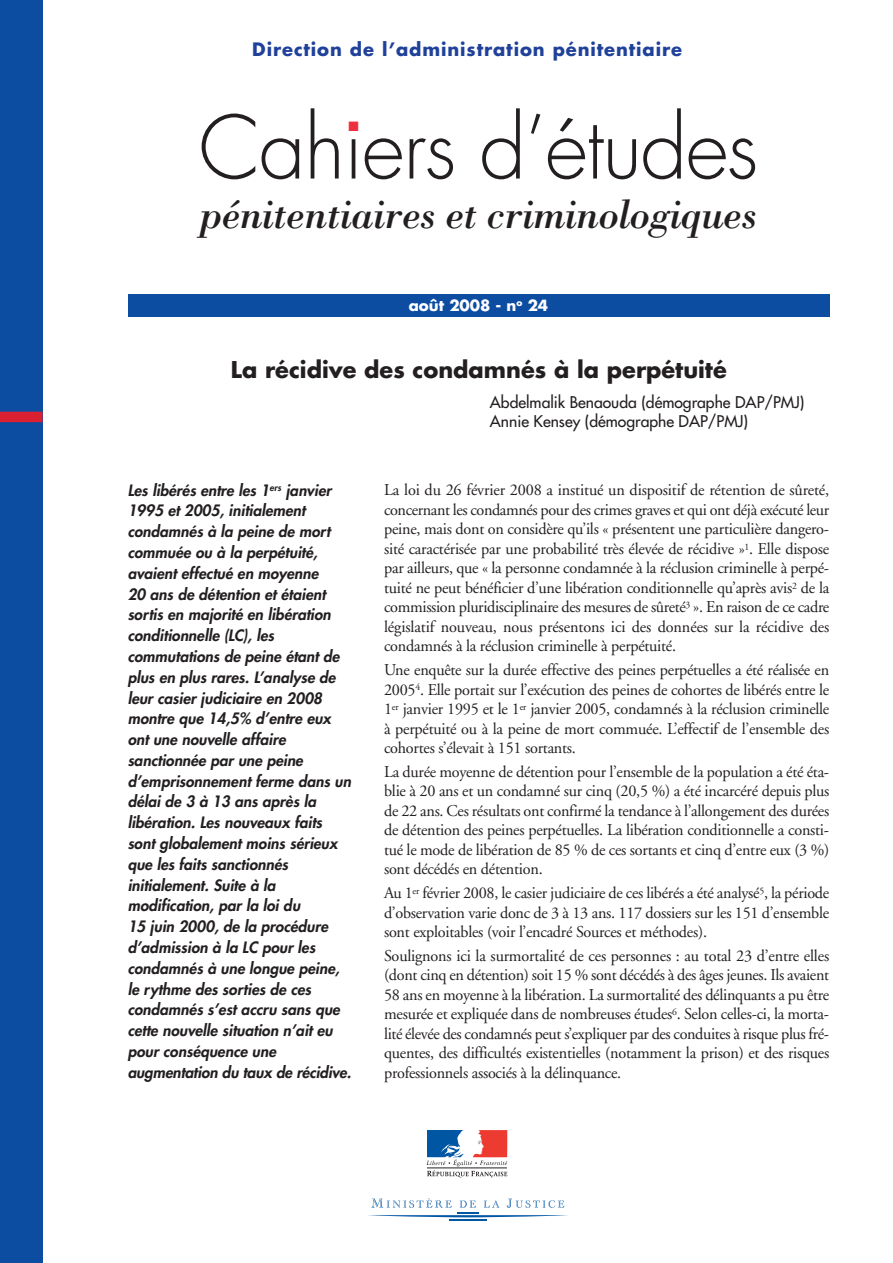
<style>
.page{position:relative;width:893px;height:1263px;background:#fff}
.page>*{position:absolute;margin:0;border:0;box-sizing:border-box;transform-origin:0 0}
.t1{font:300 85.05px "Futura";letter-spacing:-.015em;color:#231f20}
.t2{font:italic 42px "Bodoni";letter-spacing:-.01em;color:#231f20}
.t3{font:700 22.5px "Futura";color:#231f20}
.t4{font:700 18px "Futura";letter-spacing:.05em;color:#20419a}
.t5{font:16.5px/19.5px "Adobe Garamond";letter-spacing:-.015em;color:#231f20;text-align:justify}
.t6{font:15.75px/19.5px "Futura";color:#231f20}
.t7{font:italic 800 15.3px/20.9px "Futura";letter-spacing:.005em;color:#231f20}
.t8{font:700 15px "Futura";color:#fff}
.t9{font:13.5px "Zapf Dingbats ITC";color:#ee2f3e}
</style>
<div class="page">
<div style="left:0;top:0;width:43px;height:1263px;background:#0d4da1"></div>
<div style="left:0;top:412px;width:43px;height:10px;background:#da2031"></div>
<svg style="left:427px;top:1130px;width:80px;height:47px"></svg>
<svg style="left:484px;top:1200px;width:15px;height:8px"></svg>
<svg style="left:371px;top:1198px;width:81px;height:10px"></svg>
<svg style="left:460px;top:1200px;width:16px;height:8px"></svg>
<svg style="left:507px;top:1199px;width:57px;height:9px"></svg>
<hr style="left:457px;top:1212px;width:21px;height:2px;background:#0156a3">
<hr style="left:449px;top:1219px;width:37px;height:1px;background:#0156a3">
<svg style="left:368px;top:1215px;width:200px;height:2px"></svg>
<div style="left:128px;top:294px;width:701px;height:23px;background:#0d4da1"></div>
<p class="t4" style="left:252px;top:41px;width:431px">Direction de l’administration pénitentiaire</p>
<h1 class="t1" style="left:199px;top:108px;width:561px">Cahiers d’études</h1>
<h2 class="t2" style="left:200px;top:189px;width:559px">pénitentiaires et criminologiques</h2>
<p class="t9" style="left:348px;top:119px;width:12px">■</p>
<p class="t8" style="left:409px;top:298px;width:141px">août 2008 - n<sup>o</sup> 24</p>
<h3 class="t3" style="left:231px;top:359px;width:497px">La récidive des condamnés à la perpétuité</h3>
<p class="t6" style="left:490px;top:393px;width:316px">Abdelmalik Benaouda (démographe DAP/PMJ)<br>Annie Kensey (démographe DAP/PMJ)</p>
<p class="t7" style="left:128px;top:481px;width:225px">Les libérés entre les 1<sup>ers</sup> janvier<br>1995 et 2005, initialement condamnés à la peine de mort commuée ou à la perpétuité, avaient effectué en moyenne<br>20 ans de détention et étaient sortis en majorité en libération conditionnelle (LC), les commutations de peine étant de plus en plus rares. L’analyse de leur casier judiciaire en 2008 montre que 14,5% d’entre eux ont une nouvelle affaire sanctionnée par une peine d’emprisonnement ferme dans un délai de 3 à 13 ans après la libération. Les nouveaux faits sont globalement moins sérieux que les faits sanctionnés initialement. Suite à la modification, par la loi du<br>15 juin 2000, de la procédure d’admission à la LC pour les condamnés à une longue peine, le rythme des sorties de ces condamnés s’est accru sans que cette nouvelle situation n’ait eu pour conséquence une augmentation du taux de récidive.</p>
<p class="t5" style="left:384px;top:482px;width:447px">La loi du 26 février 2008 a institué un dispositif de rétention de sûreté, concernant les condamnés pour des crimes graves et qui ont déjà exécuté leur peine, mais dont on considère qu’ils « présentent une particulière dangero&shy;sité caractérisée par une probabilité très élevée de récidive »<sup>1</sup>. Elle dispose par ailleurs, que « la personne condamnée à la réclusion criminelle à perpé&shy;tuité ne peut bénéficier d’une libération conditionnelle qu’après avis<sup>2</sup> de la commission pluridisciplinaire des mesures de sûreté<sup>3</sup> ». En raison de ce cadre législatif nouveau, nous présentons ici des données sur la récidive des condamnés à la réclusion criminelle à perpétuité.</p>
<p class="t5" style="left:384px;top:662px;width:447px">Une enquête sur la durée effective des peines perpétuelles a été réalisée en 2005<sup>4</sup>. Elle portait sur l’exécution des peines de cohortes de libérés entre le 1<sup>er</sup> janvier 1995 et le 1<sup>er</sup> janvier 2005, condamnés à la réclusion criminelle à perpétuité ou à la peine de mort commuée. L’effectif de l’ensemble des cohortes s’élevait à 151 sortants.</p>
<p class="t5" style="left:384px;top:763px;width:447px">La durée moyenne de détention pour l’ensemble de la population a été éta&shy;blie à 20 ans et un condamné sur cinq (20,5 %) a été incarcéré depuis plus de 22 ans. Ces résultats ont confirmé la tendance à l’allongement des durées de détention des peines perpétuelles. La libération conditionnelle a consti&shy;tué le mode de libération de 85 % de ces sortants et cinq d’entre eux (3 %) sont décédés en détention.</p>
<p class="t5" style="left:384px;top:885px;width:447px">Au 1<sup>er</sup> février 2008, le casier judiciaire de ces libérés a été analysé<sup>5</sup>, la période d’observation varie donc de 3 à 13 ans. 117 dossiers sur les 151 d’ensemble sont exploitables (voir l’encadré Sources et méthodes).</p>
<p class="t5" style="left:384px;top:947px;width:447px">Soulignons ici la surmortalité de ces personnes : au total 23 d’entre elles (dont cinq en détention) soit 15 % sont décédés à des âges jeunes. Ils avaient 58 ans en moyenne à la libération. La surmortalité des délinquants a pu être mesurée et expliquée dans de nombreuses études<sup>6</sup>. Selon celles-ci, la morta&shy;lité élevée des condamnés peut s’expliquer par des conduites à risque plus fré&shy;quentes, des difficultés existentielles (notamment la prison) et des risques professionnels associés à la délinquance.</p>
</div>
